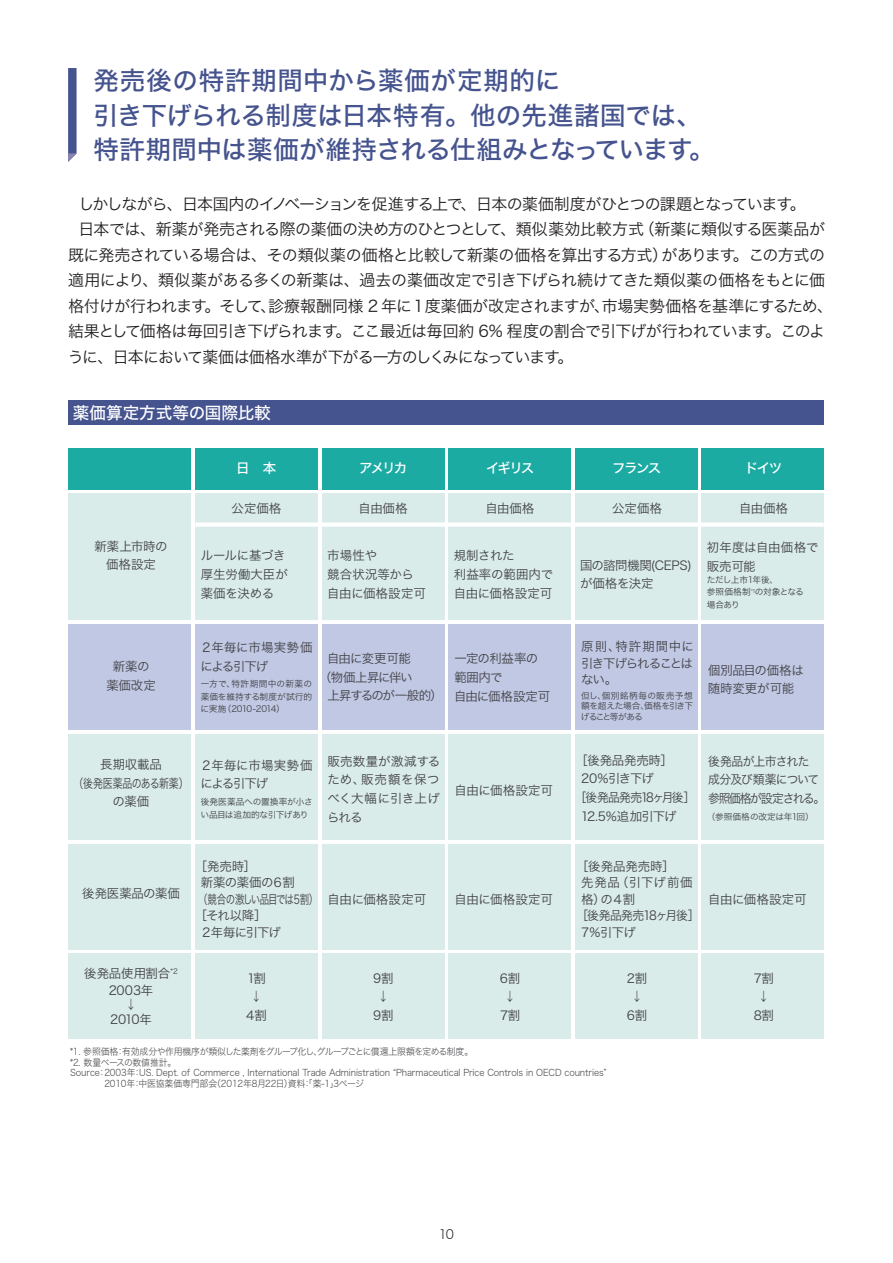
<style>
.page{position:relative;width:893px;height:1263px;background:#fff}
.page>*{position:absolute;margin:0;border:0;box-sizing:border-box;transform-origin:0 0}
.t1{font:25.5px/34px "Hira Kaku Std W5";color:#45538e}
.t2{font:16.65px "Hira Kaku Std W5";color:#fff}
.t3{font:15.9px "Hira Kaku Std W3";letter-spacing:-.04em;color:#231f20}
.t4{font:15.9px "Hira Kaku Std W3";letter-spacing:-.02em;color:#231f20}
.t5{font:15.9px "Hira Kaku Std W3";letter-spacing:-.07em;color:#231f20}
.t6{font:15.9px "Hira Kaku Std W3";letter-spacing:-.06em;color:#231f20}
.t7{font:13.5px "Hira Kaku Std W5";letter-spacing:-.12em;color:#fff}
.t8{font:12.75px "Hira Kaku Std W2";color:#231f20}
.t9{font:12.45px/18.6px "Hira Kaku Std W3";letter-spacing:-.025em;color:#414145;text-align:center}
.t10{font:12.45px/18.6px "Hira Kaku Std W3";letter-spacing:-.09em;color:#414145;scale:.95 1}
.t11{font:12.45px "Hira Kaku Std W3";letter-spacing:-.005em;color:#414145}
.t12{font:12.45px/18.6px "Hira Kaku Std W3";color:#414145}
.t13{font:12.45px "Hira Kaku Std W3";letter-spacing:-.07em;color:#414145}
.t14{font:12.45px "Hira Kaku Std W3";letter-spacing:-.13em;color:#414145;scale:.76 1}
.t15{font:12.45px "Hira Kaku Std W3";letter-spacing:-.12em;color:#414145;scale:.95 1}
.t16{font:12.45px "Hira Kaku Std W3";letter-spacing:.045em;color:#414145}
.t17{font:12.45px "Hira Kaku Std W3";letter-spacing:-.045em;color:#414145}
.t18{font:12.45px "Hira Kaku Std W3";letter-spacing:-.085em;color:#414145}
.t19{font:12.45px "Hira Kaku Std W3";letter-spacing:-.055em;color:#414145}
.t20{font:9.3px "Hira Kaku Std W2";letter-spacing:-.01em;color:#414145;scale:.95 1}
.t21{font:9.3px "Hira Kaku Std W2";letter-spacing:-.045em;color:#414145;scale:.95 1}
.t22{font:9.3px "Hira Kaku Std W2";letter-spacing:-.035em;color:#414145;scale:.95 1}
.t23{font:8.7px/12.5px "Hira Kaku Std W3";letter-spacing:-.02em;color:#414145;text-align:justify}
.t24{font:8.7px/12.5px "Hira Kaku Std W3";letter-spacing:-.04em;color:#414145}
</style>
<div class="page">
<div style="left:69px;top:624px;width:122px;height:106px;background:#c1c8e4"></div>
<div style="left:195px;top:624px;width:123px;height:106px;background:#c1c8e4"></div>
<div style="left:322px;top:624px;width:122px;height:106px;background:#c1c8e4"></div>
<div style="left:448px;top:624px;width:123px;height:106px;background:#c1c8e4"></div>
<div style="left:575px;top:624px;width:122px;height:106px;background:#c1c8e4"></div>
<div style="left:701px;top:624px;width:123px;height:106px;background:#c1c8e4"></div>
<div style="left:69px;top:734px;width:122px;height:106px;background:#daecea"></div>
<div style="left:195px;top:734px;width:123px;height:106px;background:#daecea"></div>
<div style="left:322px;top:734px;width:122px;height:106px;background:#daecea"></div>
<div style="left:448px;top:734px;width:123px;height:106px;background:#daecea"></div>
<div style="left:575px;top:734px;width:122px;height:106px;background:#daecea"></div>
<div style="left:701px;top:734px;width:123px;height:106px;background:#daecea"></div>
<div style="left:69px;top:844px;width:122px;height:106px;background:#daecea"></div>
<div style="left:195px;top:844px;width:123px;height:106px;background:#daecea"></div>
<div style="left:322px;top:844px;width:122px;height:106px;background:#daecea"></div>
<div style="left:448px;top:844px;width:123px;height:106px;background:#daecea"></div>
<div style="left:575px;top:844px;width:122px;height:106px;background:#daecea"></div>
<div style="left:701px;top:844px;width:123px;height:106px;background:#daecea"></div>
<div style="left:69px;top:954px;width:122px;height:85px;background:#daecea"></div>
<div style="left:195px;top:954px;width:123px;height:85px;background:#daecea"></div>
<div style="left:322px;top:954px;width:122px;height:85px;background:#daecea"></div>
<div style="left:448px;top:954px;width:123px;height:85px;background:#daecea"></div>
<div style="left:575px;top:954px;width:122px;height:85px;background:#daecea"></div>
<div style="left:701px;top:954px;width:123px;height:85px;background:#daecea"></div>
<div style="left:69px;top:493px;width:122px;height:127px;background:#daecea"></div>
<div style="left:195px;top:493px;width:123px;height:127px;background:#daecea"></div>
<div style="left:322px;top:493px;width:122px;height:127px;background:#daecea"></div>
<div style="left:448px;top:493px;width:123px;height:127px;background:#daecea"></div>
<div style="left:575px;top:493px;width:122px;height:127px;background:#daecea"></div>
<div style="left:701px;top:493px;width:123px;height:127px;background:#daecea"></div>
<div style="left:195px;top:522px;width:629px;height:5px;background:#fff"></div>
<div style="left:68px;top:400px;width:756px;height:25px;background:#45538e"></div>
<div style="left:69px;top:448px;width:122px;height:41px;background:#1baba3"></div>
<div style="left:195px;top:448px;width:123px;height:41px;background:#1baba3"></div>
<div style="left:322px;top:448px;width:122px;height:41px;background:#1baba3"></div>
<div style="left:448px;top:448px;width:123px;height:41px;background:#1baba3"></div>
<div style="left:575px;top:448px;width:122px;height:41px;background:#1baba3"></div>
<div style="left:701px;top:448px;width:123px;height:41px;background:#1baba3"></div>
<svg style="left:68px;top:68px;width:9px;height:94px"></svg>
<h1 class="t1" style="left:93px;top:64px;width:623px">発売後の特許期間中から薬価が定期的に<br>引き下げられる制度は日本特有。他の先進諸国では、特許期間中は薬価が維持される仕組みとなっています。</h1>
<p class="t5" style="left:79px;top:192px;width:729px">しかしながら、日本国内のイノベーションを促進する上で、日本の薬価制度がひとつの課題となっています。</p>
<p class="t3" style="left:79px;top:217px;width:748px">日本では、新薬が発売される際の薬価の決め方のひとつとして、類似薬効比較方式（新薬に類似する医薬品が</p>
<p class="t3" style="left:68px;top:243px;width:758px">既に発売されている場合は、その類似薬の価格と比較して新薬の価格を算出する方式）があります。この方式の</p>
<p class="t4" style="left:68px;top:268px;width:758px">適用により、類似薬がある多くの新薬は、過去の薬価改定で引き下げられ続けてきた類似薬の価格をもとに価</p>
<p class="t4" style="left:68px;top:294px;width:767px">格付けが行われます。そして、診療報酬同様 2 年に1度薬価が改定されますが、市場実勢価格を基準にするため、</p>
<p class="t3" style="left:68px;top:319px;width:759px">結果として価格は毎回引き下げられます。ここ最近は毎回約 6% 程度の割合で引下げが行われています。このよ</p>
<p class="t6" style="left:68px;top:345px;width:507px">うに、日本において薬価は価格水準が下がる一方のしくみになっています。</p>
<h2 class="t2" style="left:73px;top:400px;width:199px">薬価算定方式等の国際比較</h2>
<p class="t7" style="left:236px;top:458px;width:41px">日　本</p>
<p class="t7" style="left:359px;top:458px;width:50px">アメリカ</p>
<p class="t7" style="left:486px;top:458px;width:50px">イギリス</p>
<p class="t7" style="left:612px;top:458px;width:51px">フランス</p>
<p class="t7" style="left:745px;top:458px;width:39px">ドイツ</p>
<p class="t9" style="left:95px;top:536px;width:75px">新薬上市時の価格設定</p>
<p class="t9" style="left:106px;top:657px;width:51px">新薬の薬価改定</p>
<p class="t9" style="left:73px;top:755px;width:117px">長期収載品<br>（後発医薬品のある新薬）の薬価</p>
<p class="t9" style="left:82px;top:883px;width:99px">後発医薬品の薬価</p>
<p class="t9" style="left:84px;top:965px;width:95px;line-height:16.6px">後発品使用割合<sup>*2<br></sup>2003年</p>
<p class="t9" style="left:110px;top:997px;width:43px;line-height:14.5px">↓<br>2010年</p>
<p class="t9" style="left:232px;top:499px;width:51px">公定価格</p>
<p class="t9" style="left:359px;top:499px;width:50px">自由価格</p>
<p class="t9" style="left:485px;top:499px;width:50px">自由価格</p>
<p class="t9" style="left:612px;top:499px;width:51px">公定価格</p>
<p class="t9" style="left:739px;top:499px;width:50px">自由価格</p>
<p class="t9" style="left:201px;top:546px;width:89px;text-align:left">ルールに基づき厚生労働大臣が薬価を決める</p>
<p class="t9" style="left:200px;top:638px;width:114px;text-align:left">２年毎に市場実勢価による引下げ</p>
<p class="t23" style="left:201px;top:678px;width:113px">一方で、特許期間中の新薬の薬価を維持する制度が試行的に実施（2010-2014）</p>
<p class="t9" style="left:200px;top:756px;width:114px;text-align:left">２年毎に市場実勢価による引下げ</p>
<p class="t23" style="left:201px;top:795px;width:114px">後発医薬品への置換率が小さい品目は追加的な引下げあり</p>
<p class="t9" style="left:195px;top:856px;width:63px">［発売時］</p>
<p class="t17" style="left:201px;top:873px;width:96px">新薬の薬価の６割</p>
<p class="t14" style="left:198px;top:890px;width:160px">（競合の激しい品目では５割）</p>
<p class="t9" style="left:195px;top:906px;width:73px">［それ以降］</p>
<p class="t18" style="left:200px;top:923px;width:82px">２年毎に引下げ</p>
<p class="t9" style="left:246px;top:968px;width:22px">1割↓<br>4割</p>
<p class="t12" style="left:327px;top:546px;width:100px">市場性や<br>競合状況等から自由に価格設定可</p>
<p class="t9" style="left:454px;top:546px;width:101px;text-align:left">規制された<br>利益率の範囲内で自由に価格設定可</p>
<p class="t9" style="left:580px;top:556px;width:113px;text-align:left">国の諮問機関(CEPS)が価格を決定</p>
<p class="t19" style="left:327px;top:649px;width:85px">自由に変更可能</p>
<p class="t13" style="left:319px;top:668px;width:95px">（物価上昇に伴い</p>
<p class="t13" style="left:327px;top:686px;width:117px">上昇するのが一般的）</p>
<p class="t9" style="left:454px;top:649px;width:98px;text-align:left">一定の利益率の範囲内で<br>自由に価格設定可</p>
<p class="t9" style="left:327px;top:751px;width:115px;text-align:justify">販売数量が激減するため、販売額を保つべく大幅に引き上げられる</p>
<p class="t11" style="left:454px;top:780px;width:100px">自由に価格設定可</p>
<p class="t11" style="left:328px;top:890px;width:100px">自由に価格設定可</p>
<p class="t9" style="left:373px;top:968px;width:22px">9割↓<br>9割</p>
<p class="t11" style="left:454px;top:890px;width:100px">自由に価格設定可</p>
<p class="t9" style="left:500px;top:968px;width:22px">6割↓<br>7割</p>
<p class="t9" style="left:581px;top:638px;width:114px;line-height:16.6px;text-align:justify">原則、特許期間中に引き下げられることはない。</p>
<p class="t23" style="left:581px;top:690px;width:114px;line-height:10.4px">但し、個別銘柄毎の販売予想額を超えた場合、価格を引き下げること等がある</p>
<p class="t9" style="left:575px;top:751px;width:99px">［後発品発売時］</p>
<p class="t9" style="left:581px;top:769px;width:74px">20％引き下げ</p>
<p class="t15" style="left:575px;top:788px;width:128px">［後発品発売18ヶ月後］</p>
<p class="t9" style="left:581px;top:807px;width:97px">12.5％追加引下げ</p>
<p class="t9" style="left:576px;top:856px;width:100px">［後発品発売時］</p>
<p class="t16" style="left:581px;top:873px;width:113px">先発品（引下げ前価</p>
<p class="t9" style="left:581px;top:890px;width:55px">格）の４割</p>
<p class="t10" style="left:576px;top:906px;width:131px">［後発品発売18ヶ月後］</p>
<p class="t9" style="left:581px;top:923px;width:56px">7%引下げ</p>
<p class="t9" style="left:627px;top:968px;width:22px">2割↓<br>6割</p>
<p class="t9" style="left:707px;top:538px;width:113px;text-align:left">初年度は自由価格で販売可能　</p>
<p class="t24" style="left:707px;top:573px;width:99px">ただし上市1年後、<br>参照価格制<sup>*1</sup>の対象となる場合あり</p>
<p class="t9" style="left:708px;top:661px;width:97px;text-align:left">個別品目の価格は随時変更が可能</p>
<p class="t10" style="left:708px;top:751px;width:125px">後発品が上市された<br>成分及び類薬について参照価格が設定される。</p>
<p class="t23" style="left:707px;top:810px;width:108px">（参照価格の改定は年1回）</p>
<p class="t11" style="left:708px;top:890px;width:100px">自由に価格設定可</p>
<p class="t9" style="left:754px;top:968px;width:22px">7割↓<br>8割</p>
<p class="t21" style="left:70px;top:1045px;width:426px">*1. 参照価格：有効成分や作用機序が類似した薬剤をグループ化し、グループごとに償還上限額を定める制度。</p>
<p class="t22" style="left:70px;top:1055px;width:113px">*2. 数量ベースの数値推計。</p>
<p class="t20" style="left:70px;top:1066px;width:566px">Source： 2003年：US. Dept. of Commerce , International Trade Administration “Pharmaceutical Price Controls in OECD countries”</p>
<p class="t20" style="left:104px;top:1076px;width:275px">2010年：中医協薬価専門部会（2012年8月22日）資料：「薬-1」3ページ</p>
<p class="t8" style="left:439px;top:1225px;width:17px">10</p>
</div>
